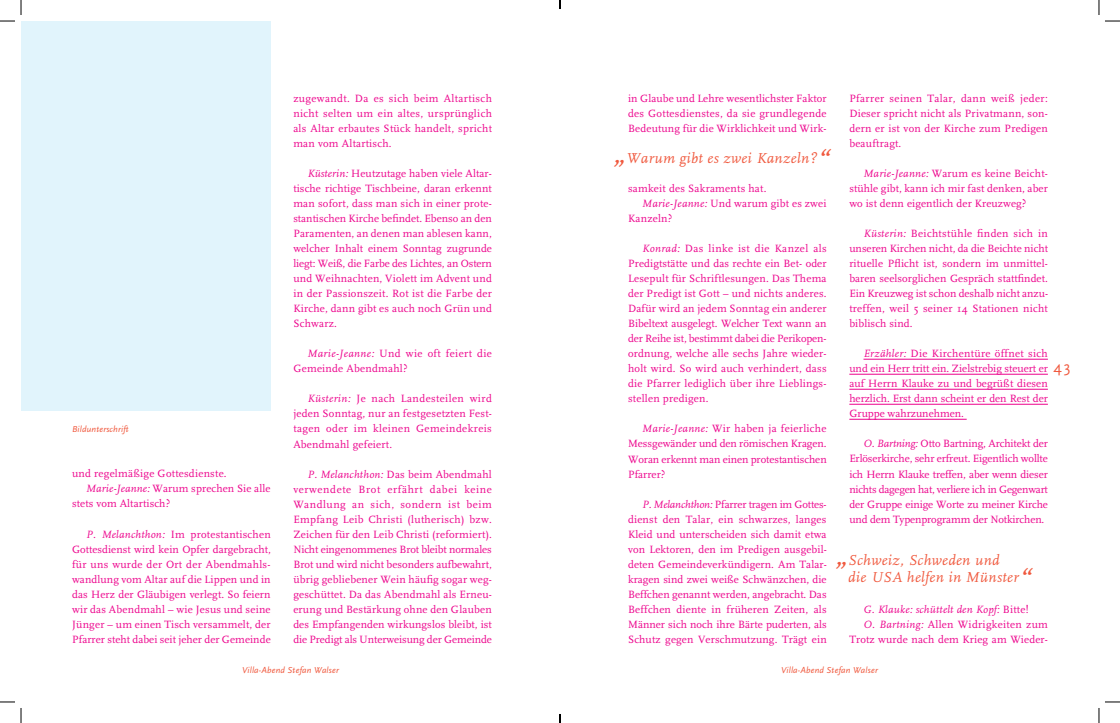
<style>
.page{position:relative;width:1120px;height:723px;background:#fff}
.page>*{position:absolute;margin:0;border:0;box-sizing:border-box;transform-origin:0 0}
.t1{font:16px "Scala Sans";color:#f0593e}
.t2{font:italic 15px/17.6px "Scala";letter-spacing:.03em;color:#f0593e}
.t3{font:11px/15px "Scala";letter-spacing:.015em;color:#ed028c;text-align:justify}
.t4{font:italic 11px "Scala";letter-spacing:.02em;color:#ed028c}
.t5{font:italic 9px "Scala Sans";letter-spacing:.02em;color:#f0593e}
.s1{font-style:italic}
.s2{font-size:30px}
.s3{font-style:normal}
</style>
<div class="page">
<div style="left:21px;top:21px;width:249px;height:389px;background:#e1f4fc"></div>
<hr style="left:863px;top:359px;width:184px;height:1px;background:#ed028c">
<hr style="left:849px;top:374px;width:198px;height:1px;background:#ed028c">
<hr style="left:849px;top:389px;width:198px;height:1px;background:#ed028c">
<hr style="left:849px;top:404px;width:198px;height:1px;background:#ed028c">
<hr style="left:849px;top:419px;width:117px;height:1px;background:#ed028c">
<svg style="left:0;top:0;width:22px;height:22px"></svg>
<svg style="left:0;top:701px;width:22px;height:21px"></svg>
<svg style="left:1098px;top:0;width:21px;height:22px"></svg>
<svg style="left:1098px;top:701px;width:21px;height:21px"></svg>
<p class="t3" style="left:293px;top:91px;width:200px">zugewandt. Da es sich beim Altartisch nicht selten um ein altes, ursprünglich als Altar erbautes Stück handelt, spricht man vom Altartisch.</p>
<p class="t3" style="left:293px;top:166px;width:200px;text-indent:14px"><span class="s1">Küsterin:</span> Heutzutage haben viele Altar&shy;tische richtige Tischbeine, daran erkennt man sofort, dass man sich in einer prote&shy;stantischen Kirche befindet. Ebenso an den Paramenten, an denen man ablesen kann, welcher Inhalt einem Sonntag zugrunde liegt: Weiß, die Farbe des Lichtes, an Ostern und Weihnachten, Violett im Advent und in der Passionszeit. Rot ist die Farbe der Kirche, dann gibt es auch noch Grün und Schwarz.</p>
<p class="t3" style="left:293px;top:346px;width:200px;text-indent:14px"><span class="s1">Marie-Jeanne:</span> Und wie oft feiert die<br>Gemeinde Abendmahl?</p>
<p class="t3" style="left:293px;top:391px;width:200px;text-indent:14px"><span class="s1">Küsterin:</span> Je nach Landesteilen wird jeden Sonntag, nur an festgesetzten Fest&shy;tagen oder im kleinen Gemeindekreis Abendmahl gefeiert.</p>
<p class="t3" style="left:293px;top:466px;width:200px;text-indent:14px"><span class="s1">P. Melanchthon:</span> Das beim Abendmahl verwendete Brot erfährt dabei keine Wandlung an sich, sondern ist beim Empfang Leib Christi (lutherisch) bzw.<br>Zeichen für den Leib Christi (reformiert).<br>Nicht eingenommenes Brot bleibt normales Brot und wird nicht besonders aufbewahrt, übrig gebliebener Wein häufig sogar weg&shy;geschüttet. Da das Abendmahl als Erneu&shy;erung und Bestärkung ohne den Glauben des Empfangenden wirkungslos bleibt, ist die Predigt als Unterweisung der Gemeinde</p>
<p class="t5" style="left:242px;top:664px;width:98px">Villa-Abend Stefan Walser</p>
<p class="t5" style="left:72px;top:424px;width:58px">Bildunterschrift</p>
<p class="t3" style="left:72px;top:466px;width:156px">und regelmäßige Gottesdienste.</p>
<p class="t3" style="left:86px;top:481px;width:186px"><span class="s1">Marie-Jeanne:</span> Warum sprechen Sie alle</p>
<p class="t3" style="left:72px;top:496px;width:100px">stets vom Altartisch?</p>
<p class="t3" style="left:72px;top:526px;width:200px;text-indent:14px"><span class="s1">P. Melanchthon:</span> Im protestantischen Gottesdienst wird kein Opfer dargebracht, für uns wurde der Ort der Abendmahls&shy;wandlung vom Altar auf die Lippen und in das Herz der Gläubigen verlegt. So feiern wir das Abendmahl – wie Jesus und seine Jünger – um einen Tisch versammelt, der Pfarrer steht dabei seit jeher der Gemeinde</p>
<p class="t3" style="left:849px;top:91px;width:200px">Pfarrer seinen Talar, dann weiß jeder:<br>Dieser spricht nicht als Privatmann, son&shy;dern er ist von der Kirche zum Predigen beauftragt.</p>
<p class="t3" style="left:849px;top:166px;width:200px;text-indent:14px"><span class="s1">Marie-Jeanne:</span> Warum es keine Beicht&shy;stühle gibt, kann ich mir fast denken, aber wo ist denn eigentlich der Kreuzweg?</p>
<p class="t3" style="left:849px;top:226px;width:200px;text-indent:14px"><span class="s1">Küsterin:</span> Beichtstühle finden sich in unseren Kirchen nicht, da die Beichte nicht rituelle Pflicht ist, sondern im unmittel&shy;baren seelsorglichen Gespräch stattfindet.<br>Ein Kreuzweg ist schon deshalb nicht anzu&shy;treffen, weil 5 seiner 14 Stationen nicht biblisch sind.</p>
<p class="t3" style="left:849px;top:346px;width:200px;text-indent:14px"><span class="s1">Erzähler:</span> Die Kirchentüre öffnet sich und ein Herr tritt ein. Zielstrebig steuert er auf Herrn Klauke zu und begrüßt diesen herzlich. Erst dann scheint er den Rest der Gruppe wahrzunehmen.</p>
<p class="t3" style="left:849px;top:436px;width:200px;text-indent:14px"><span class="s1">O. Bartning:</span> Otto Bartning, Architekt der Erlöserkirche, sehr erfreut. Eigentlich wollte ich Herrn Klauke treffen, aber wenn dieser nichts dagegen hat, verliere ich in Gegenwart der Gruppe einige Worte zu meiner Kirche und dem Typenprogramm der Notkirchen.</p>
<p class="t3" style="left:628px;top:91px;width:200px">in Glaube und Lehre wesentlichster Faktor des Gottesdienstes, da sie grundlegende Bedeutung für die Wirklichkeit und Wirk-</p>
<h2 class="t2" style="left:613px;top:150px;width:218px"><span class="s2">„</span>Warum gibt es zwei Kanzeln?<span class="s2">“</span></h2>
<p class="t3" style="left:628px;top:181px;width:140px">samkeit des Sakraments hat.</p>
<p class="t3" style="left:642px;top:196px;width:186px"><span class="s1">Marie-Jeanne:</span> Und warum gibt es zwei</p>
<p class="t3" style="left:628px;top:211px;width:46px">Kanzeln?</p>
<p class="t3" style="left:628px;top:241px;width:200px;text-indent:14px"><span class="s1">Konrad:</span> Das linke ist die Kanzel als Predigtstätte und das rechte ein Bet- oder Lesepult für Schriftlesungen. Das Thema der Predigt ist Gott – und nichts anderes.<br>Dafür wird an jedem Sonntag ein anderer Bibeltext ausgelegt. Welcher Text wann an der Reihe ist, bestimmt dabei die Perikopen&shy;ordnung, welche alle sechs Jahre wieder&shy;holt wird. So wird auch verhindert, dass die Pfarrer lediglich über ihre Lieblings&shy;stellen predigen.</p>
<p class="t3" style="left:628px;top:421px;width:200px;text-indent:14px"><span class="s1">Marie-Jeanne:</span> Wir haben ja feierliche Messgewänder und den römischen Kragen.<br>Woran erkennt man einen protestantischen Pfarrer?</p>
<p class="t3" style="left:628px;top:496px;width:200px;text-indent:14px"><span class="s1">P. Melanchthon:</span> Pfarrer tragen im Gottes&shy;dienst den Talar, ein schwarzes, langes Kleid und unterscheiden sich damit etwa von Lektoren, den im Predigen ausgebil&shy;deten Gemeindeverkündigern. Am Talar&shy;kragen sind zwei weiße Schwänzchen, die Beffchen genannt werden, angebracht. Das Beffchen diente in früheren Zeiten, als Männer sich noch ihre Bärte puderten, als Schutz gegen Verschmutzung. Trägt ein</p>
<h1 class="t1" style="left:1053px;top:358px;width:19px">43</h1>
<h2 class="t2" style="left:848px;top:551px;width:185px;text-indent:-13px"><span class="s2">„</span>Schweiz, Schweden und<br>die USA helfen in Münster<span class="s2">“</span></h2>
<p class="t4" style="left:863px;top:603px;width:167px">G. Klauke: schüttelt den Kopf: <span class="s3">Bitte!</span></p>
<p class="t3" style="left:863px;top:616px;width:186px"><span class="s1">O. Bartning:</span> Allen Widrigkeiten zum</p>
<p class="t3" style="left:849px;top:631px;width:200px">Trotz wurde nach dem Krieg am Wieder-</p>
<p class="t5" style="left:781px;top:664px;width:98px">Villa-Abend Stefan Walser</p>
</div>
